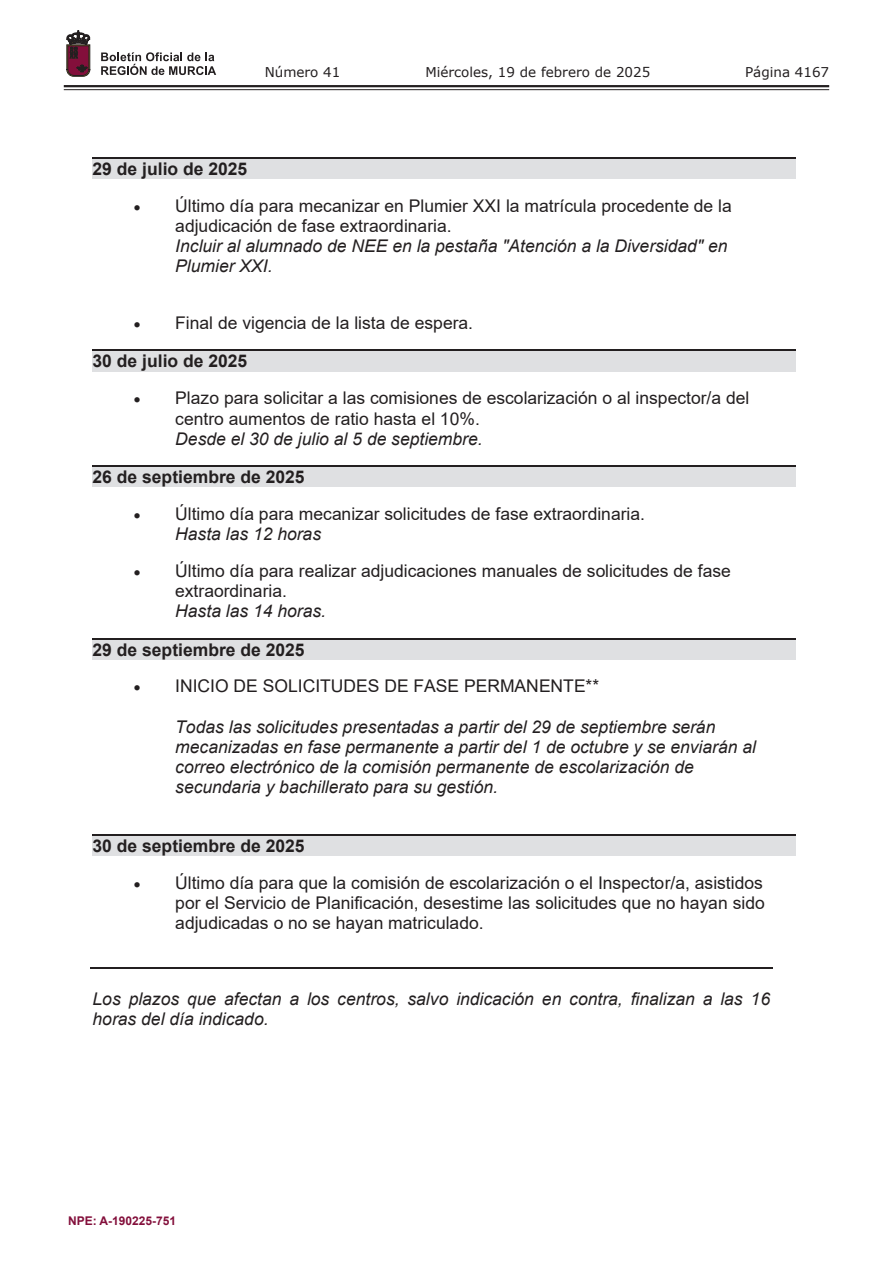
<style>
.page{position:relative;width:893px;height:1263px;background:#fff}
.page>*{position:absolute;margin:0;border:0;box-sizing:border-box;transform-origin:0 0}
.t1{font:17.55px/20.1px "Arial";color:#231f20}
.t2{font:italic 17.55px/20.1px "Arial";color:#231f20}
.t3{font:700 17.55px "Arial";color:#231f20}
.t4{font:13.5px "Verdana";color:#231f20}
.t5{font:700 12px "Arial";color:#830f3b}
.s1{font-weight:700}
.s2{font-style:italic}
</style>
<div class="page">
<hr style="left:64px;top:85px;width:765px;height:2px;background:#231f20">
<hr style="left:64px;top:89px;width:765px;height:1px;background:#231f20">
<svg style="left:101px;top:52px;width:115px;height:23px"></svg>
<svg style="left:67px;top:31px;width:23px;height:45px"></svg>
<div style="left:93px;top:158px;width:703px;height:21px;background:#dfe0e2"></div>
<hr style="left:93px;top:157px;width:703px;height:1px;background:#231f20">
<div style="left:93px;top:351px;width:703px;height:20px;background:#dfe0e2"></div>
<hr style="left:93px;top:350px;width:703px;height:1px;background:#231f20">
<div style="left:93px;top:467px;width:703px;height:20px;background:#dfe0e2"></div>
<hr style="left:93px;top:465px;width:703px;height:2px;background:#231f20">
<div style="left:93px;top:639px;width:703px;height:20px;background:#dfe0e2"></div>
<hr style="left:93px;top:638px;width:703px;height:1px;background:#231f20">
<div style="left:93px;top:835px;width:703px;height:20px;background:#dfe0e2"></div>
<hr style="left:93px;top:834px;width:703px;height:1px;background:#231f20">
<hr style="left:90px;top:968px;width:682px;height:1px;background:#231f20">
<p class="t4" style="left:265px;top:62px;width:77px">Número 41</p>
<p class="t4" style="left:425px;top:62px;width:226px">Miércoles, 19 de febrero de 2025</p>
<p class="t4" style="left:745px;top:62px;width:86px">Página 4167</p>
<p class="t3" style="left:93px;top:156px;width:156px">29 de julio de 2025</p>
<p class="t1" style="left:175px;top:195px;width:558px;text-indent:-41px">• Último día para mecanizar en Plumier XXI la matrícula procedente de la adjudicación de fase extraordinaria.</p>
<p class="t2" style="left:175px;top:236px;width:554px">Incluir al alumnado de NEE en la pestaña "Atención a la Diversidad" en<br>Plumier XXI.</p>
<p class="t1" style="left:93px;top:304px;width:382px;line-height:38.4px;text-indent:41px">• Final de vigencia de la lista de espera.<br><span class="s1">30 de julio de 2025</span></p>
<p class="t1" style="left:175px;top:388px;width:576px;text-indent:-41px">• Plazo para solicitar a las comisiones de escolarización o al inspector/a del centro aumentos de ratio hasta el 10%.</p>
<p class="t2" style="left:175px;top:429px;width:309px">Desde el 30 de julio al 5 de septiembre.</p>
<p class="t3" style="left:93px;top:464px;width:214px">26 de septiembre de 2025</p>
<p class="t1" style="left:175px;top:504px;width:471px;text-indent:-41px">• Último día para mecanizar solicitudes de fase extraordinaria.<br><span class="s2">Hasta las 12 horas</span></p>
<p class="t1" style="left:175px;top:561px;width:557px;text-indent:-41px">• Último día para realizar adjudicaciones manuales de solicitudes de fase extraordinaria.</p>
<p class="t2" style="left:175px;top:601px;width:152px">Hasta las 14 horas.</p>
<p class="t3" style="left:93px;top:637px;width:214px">29 de septiembre de 2025</p>
<p class="t1" style="left:134px;top:676px;width:467px">• INICIO DE SOLICITUDES DE FASE PERMANENTE**</p>
<p class="t2" style="left:175px;top:717px;width:582px">Todas las solicitudes presentadas a partir del 29 de septiembre serán mecanizadas en fase permanente a partir del 1 de octubre y se enviarán al correo electrónico de la comisión permanente de escolarización de secundaria y bachillerato para su gestión.</p>
<p class="t3" style="left:93px;top:833px;width:214px">30 de septiembre de 2025</p>
<p class="t1" style="left:175px;top:872px;width:591px;text-align:justify;text-indent:-41px">• Último día para que la comisión de escolarización o el Inspector/a, asistidos por el Servicio de Planificación, desestime las solicitudes que no hayan sido adjudicadas o no se hayan matriculado.</p>
<p class="t2" style="left:93px;top:989px;width:679px">Los plazos que afectan a los centros, salvo indicación en contra, finalizan a las 16 horas del día indicado.</p>
<p class="t5" style="left:68px;top:1212px;width:110px">NPE: A-190225-751</p>
</div>
